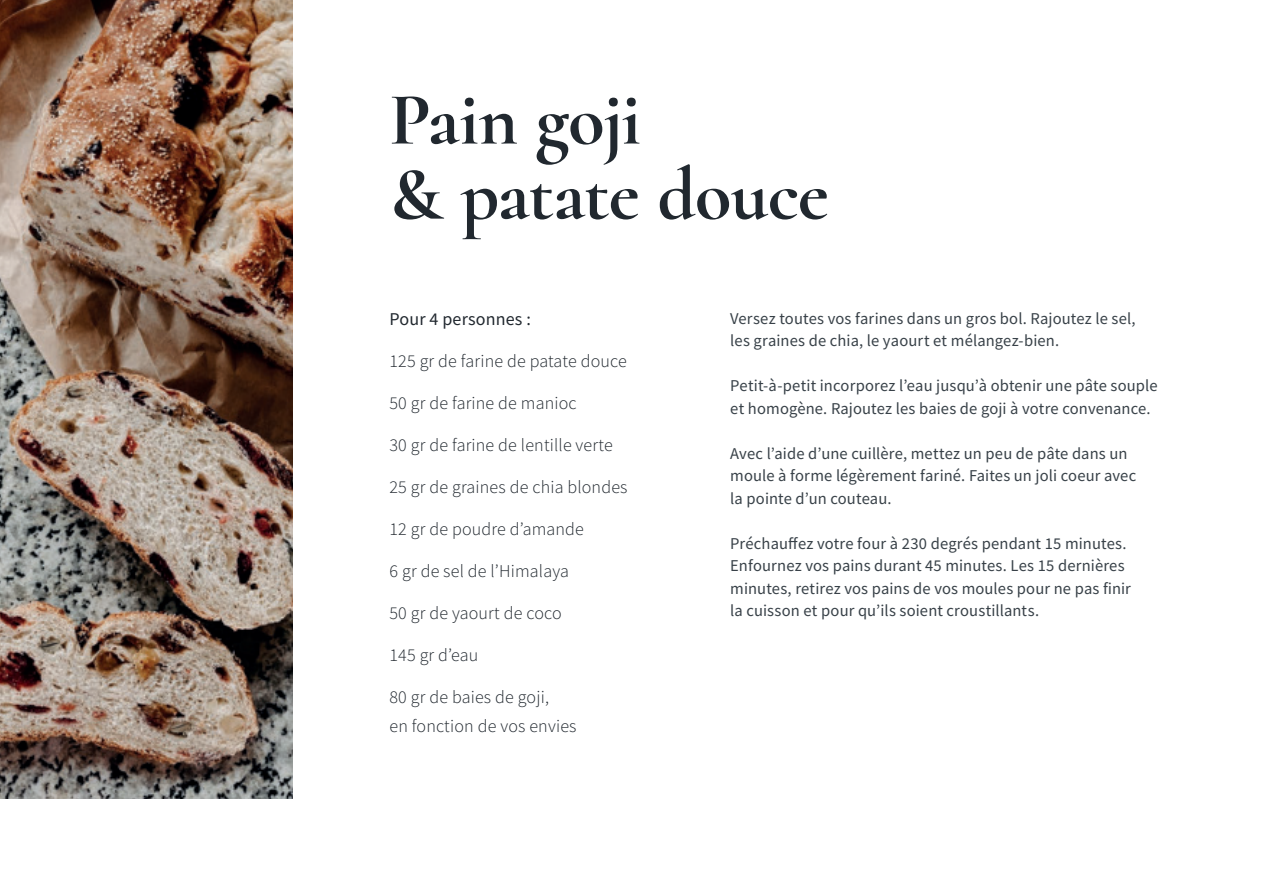
<style>
.page{position:relative;width:1263px;height:893px;background:#fff}
.page>*{position:absolute;margin:0;border:0;box-sizing:border-box;transform-origin:0 0}
.t1{font:700 75px/75px "Cormorant";letter-spacing:-.015em;color:#21282f}
.t2{font:300 18px "Source Sans Pro";letter-spacing:.01em;color:#21282f}
.t3{font:18px "Source Sans Pro";letter-spacing:.01em;color:#21282f}
.t4{font:16.5px/22.5px "Source Sans Pro";letter-spacing:.005em;color:#384148}
</style>
<div class="page">
<img style="left:0;top:0;width:292px;height:798px">
<h1 class="t1" style="left:389px;top:89px;width:441px">Pain goji<br>&amp; patate douce</h1>
<p class="t3" style="left:389px;top:311px;width:143px">Pour 4 personnes :</p>
<p class="t2" style="left:389px;top:354px;width:239px">125 gr de farine de patate douce</p>
<p class="t2" style="left:389px;top:396px;width:189px">50 gr de farine de manioc</p>
<p class="t2" style="left:389px;top:438px;width:225px">30 gr de farine de lentille verte</p>
<p class="t2" style="left:389px;top:480px;width:240px">25 gr de graines de chia blondes</p>
<p class="t2" style="left:389px;top:518px;width:196px">12 gr de poudre d’amande</p>
<p class="t2" style="left:389px;top:560px;width:181px">6 gr de sel de l’Himalaya</p>
<p class="t2" style="left:389px;top:602px;width:174px">50 gr de yaourt de coco</p>
<p class="t2" style="left:389px;top:644px;width:90px">145 gr d’eau</p>
<p class="t2" style="left:389px;top:690px;width:161px">80 gr de baies de goji,</p>
<p class="t2" style="left:389px;top:718px;width:189px">en fonction de vos envies</p>
<p class="t4" style="left:730px;top:308px;width:407px">Versez toutes vos farines dans un gros bol. Rajoutez le sel, les graines de chia, le yaourt et mélangez-bien.</p>
<p class="t4" style="left:730px;top:375px;width:429px">Petit-à-petit incorporez l’eau jusqu’à obtenir une pâte souple et homogène. Rajoutez les baies de goji à votre convenance.</p>
<p class="t4" style="left:730px;top:442px;width:407px">Avec l’aide d’une cuillère, mettez un peu de pâte dans un moule à forme légèrement fariné. Faites un joli coeur avec la pointe d’un couteau.</p>
<p class="t4" style="left:730px;top:532px;width:402px">Préchauffez votre four à 230 degrés pendant 15 minutes.<br>Enfournez vos pains durant 45 minutes. Les 15 dernières minutes, retirez vos pains de vos moules pour ne pas finir la cuisson et pour qu’ils soient croustillants.</p>
</div>
